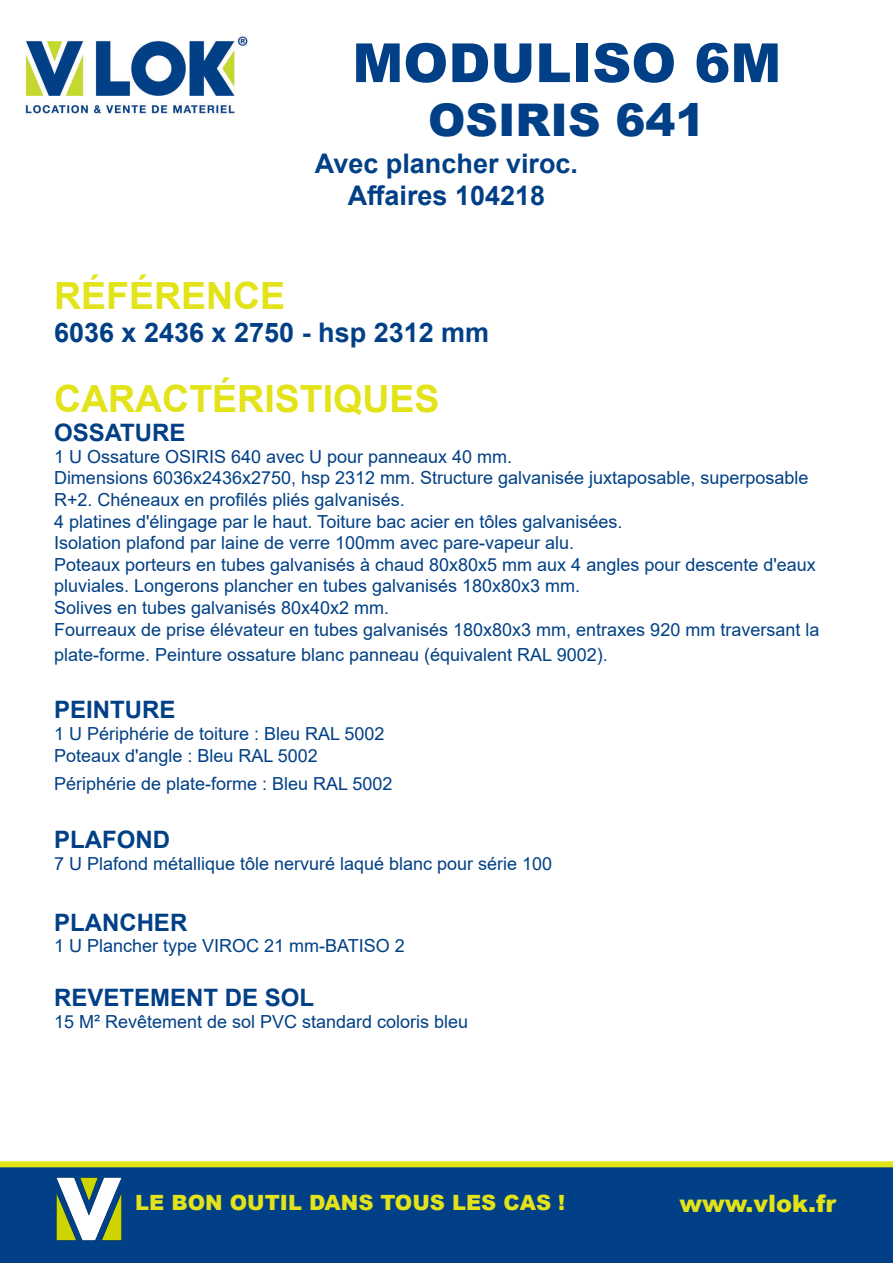
<style>
.page{position:relative;width:893px;height:1263px;background:#fff}
.page>*{position:absolute;margin:0;border:0;box-sizing:border-box;transform-origin:0 0}
.t1{font:900 54px "Arial";color:#014086}
.t2{font:900 45px "Arial";color:#014086}
.t3{font:700 37.5px "Arial";color:#e2e318}
.t4{font:700 27px "Arial";color:#014086}
.t5{font:700 24px "Arial";color:#014086}
.t6{font:900 24px "Arial";color:#e2e318}
.t7{font:900 21px "Arial";color:#e2e318}
.t8{font:18px/21.6px "Arial";color:#014086}
</style>
<div class="page">
<img style="left:25px;top:36px;width:223px;height:78px">
<div style="left:1px;top:1164px;width:891px;height:98px;background:#014086"></div>
<div style="left:0;top:1163px;width:893px;height:100px;border:2px solid #014086"></div>
<img style="left:46px;top:1167px;width:86px;height:74px">
<div style="left:0;top:1161px;width:893px;height:6px;background:#e2e318"></div>
<p class="t1" style="left:352px;top:24px;width:430px">MODULISO 6M</p>
<p class="t2" style="left:428px;top:87px;width:279px">OSIRIS 641</p>
<p class="t4" style="left:315px;top:144px;width:265px">Avec plancher viroc.</p>
<p class="t4" style="left:348px;top:177px;width:199px">Affaires 104218</p>
<p class="t3" style="left:54px;top:270px;width:233px">RÉFÉRENCE</p>
<p class="t4" style="left:54px;top:313px;width:437px">6036 x 2436 x 2750 - hsp 2312 mm</p>
<p class="t3" style="left:54px;top:373px;width:387px">CARACTÉRISTIQUES</p>
<p class="t5" style="left:54px;top:416px;width:133px">OSSATURE</p>
<p class="t8" style="left:54px;top:446px;width:460px">1 U Ossature OSIRIS 640 avec U pour panneaux 40 mm.</p>
<p class="t8" style="left:54px;top:467px;width:756px">Dimensions 6036x2436x2750, hsp 2312 mm. Structure galvanisée juxtaposable, superposable<br>R+2. Chéneaux en profilés pliés galvanisés.</p>
<p class="t8" style="left:54px;top:510px;width:570px">4 platines d'élingage par le haut. Toiture bac acier en tôles galvanisées.</p>
<p class="t8" style="left:54px;top:532px;width:522px">Isolation plafond par laine de verre 100mm avec pare-vapeur alu.</p>
<p class="t8" style="left:54px;top:554px;width:763px">Poteaux porteurs en tubes galvanisés à chaud 80x80x5 mm aux 4 angles pour descente d'eaux pluviales. Longerons plancher en tubes galvanisés 180x80x3 mm.</p>
<p class="t8" style="left:54px;top:597px;width:337px">Solives en tubes galvanisés 80x40x2 mm.</p>
<p class="t8" style="left:54px;top:617px;width:767px;line-height:25.2px">Fourreaux de prise élévateur en tubes galvanisés 180x80x3 mm, entraxes 920 mm traversant la plate-forme. Peinture ossature blanc panneau (équivalent RAL 9002).</p>
<p class="t5" style="left:54px;top:693px;width:123px">PEINTURE</p>
<p class="t8" style="left:54px;top:723px;width:332px">1 U Périphérie de toiture : Bleu RAL 5002</p>
<p class="t8" style="left:54px;top:744px;width:265px">Poteaux d'angle : Bleu RAL 5002</p>
<p class="t8" style="left:54px;top:773px;width:340px">Périphérie de plate-forme : Bleu RAL 5002</p>
<p class="t5" style="left:54px;top:823px;width:117px">PLAFOND</p>
<p class="t8" style="left:54px;top:852px;width:500px">7 U Plafond métallique tôle nervuré laqué blanc pour série 100</p>
<p class="t5" style="left:54px;top:905px;width:135px">PLANCHER</p>
<p class="t8" style="left:54px;top:935px;width:352px">1 U Plancher type VIROC 21 mm-BATISO 2</p>
<p class="t5" style="left:54px;top:981px;width:262px">REVETEMENT DE SOL</p>
<p class="t8" style="left:54px;top:1011px;width:416px">15 M² Revêtement de sol PVC standard coloris bleu</p>
<p class="t7" style="left:135px;top:1187px;width:432px">LE BON OUTIL DANS TOUS LES CAS !</p>
<p class="t6" style="left:679px;top:1186px;width:158px">www.vlok.fr</p>
</div>
